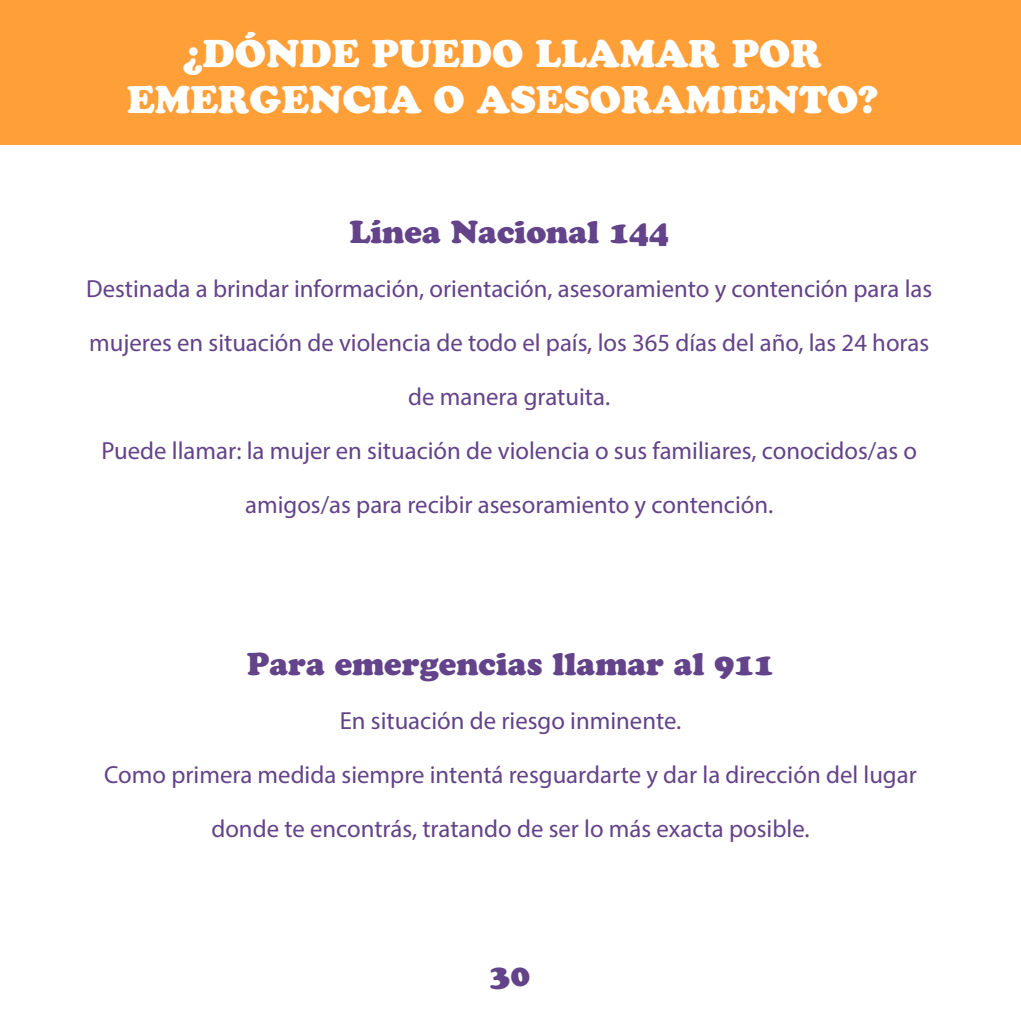
<style>
.page{position:relative;width:1021px;height:1021px;background:#fff}
.page>*{position:absolute;margin:0;border:0;box-sizing:border-box;transform-origin:0 0}
.t1{font:38.25px/45.9px "Cooper Black Std";color:#fff;text-align:center}
.t2{font:31.5px "Cooper Black Std";color:#634389}
.t3{font:24.75px/54px "Myriad Pro";color:#634389;text-align:center}
</style>
<div class="page">
<div style="left:0;top:0;width:1020px;height:144px;background:#ff9f38"></div>
<h1 class="t1" style="left:127px;top:31px;width:752px">¿DÓNDE PUEDO LLAMAR POR<br>EMERGENCIA O ASESORAMIENTO?</h1>
<p class="t2" style="left:349px;top:213px;width:321px">Línea Nacional 144</p>
<p class="t3" style="left:86px;top:261px;width:847px">Destinada a brindar información, orientación, asesoramiento y contención para las mujeres en situación de violencia de todo el país, los 365 días del año, las 24 horas de manera gratuita.<br>Puede llamar: la mujer en situación de violencia o sus familiares, conocidos/as o amigos/as para recibir asesoramiento y contención.</p>
<p class="t2" style="left:247px;top:645px;width:529px">Para emergencias llamar al 911</p>
<p class="t3" style="left:104px;top:693px;width:814px">En situación de riesgo inminente.<br>Como primera medida siempre intentá resguardarte y dar la dirección del lugar donde te encontrás, tratando de ser lo más exacta posible.</p>
<p class="t2" style="left:490px;top:955px;width:41px">30</p>
</div>
